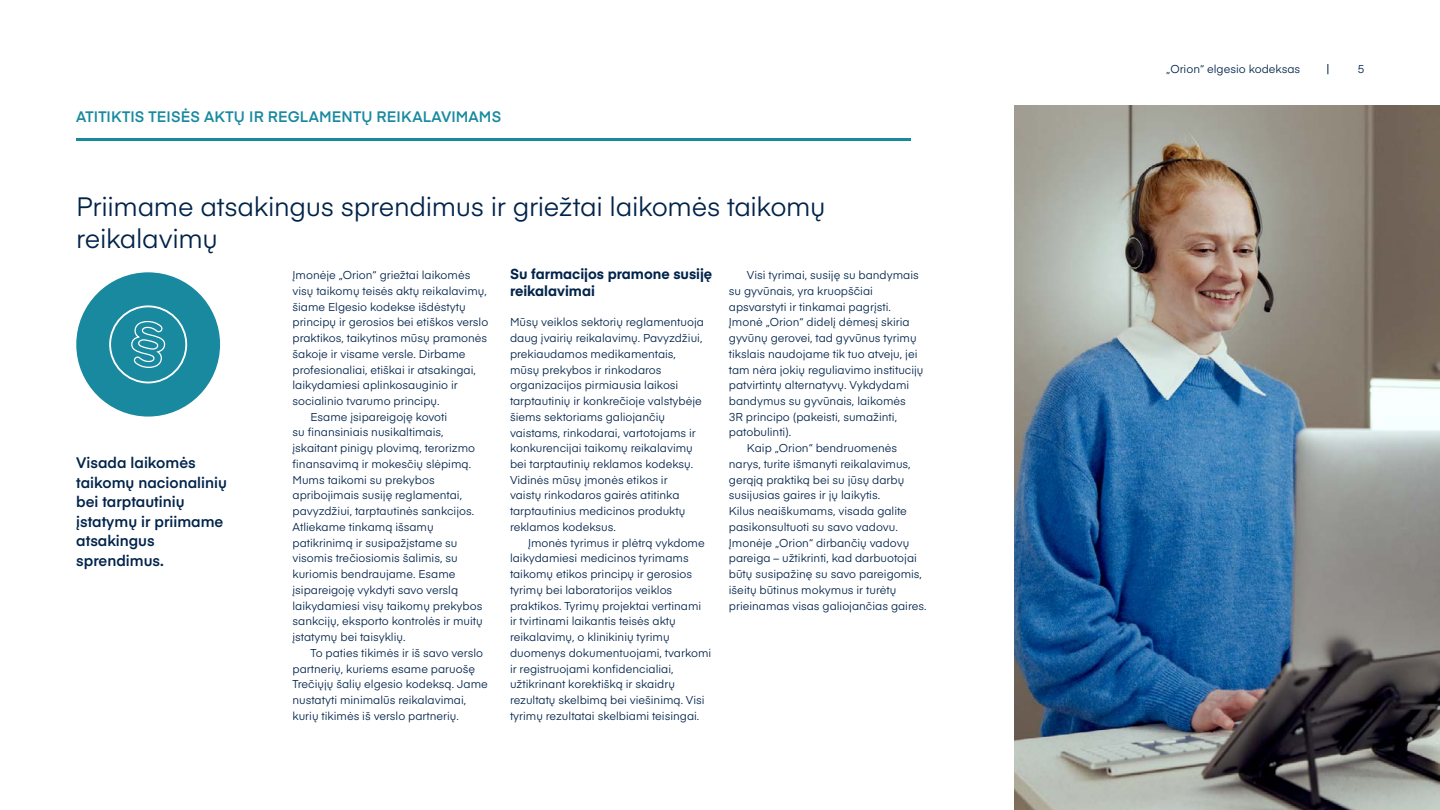
<style>
.page{position:relative;width:1440px;height:810px;background:#fff}
.page>*{position:absolute;margin:0;border:0;box-sizing:border-box;transform-origin:0 0}
.t1{font:26.25px/32.2px "Eina 03";letter-spacing:-.015em;color:#00234a}
.t2{font:600 15px/19.5px "Eina 03";color:#00234a}
.t3{font:600 15px "Eina 03";letter-spacing:.01em;color:#19899f}
.t4{font:700 14.25px/16.5px "Eina 03";color:#00234a}
.t5{font:11.25px/15.8px "Eina 03";color:#00234a}
</style>
<div class="page">
<div style="left:76px;top:272px;width:144px;height:145px;background:#19899f;border-radius:50%"></div>
<div style="left:109px;top:305px;width:78px;height:78px;border:2px solid #fff;border-radius:50%"></div>
<svg style="left:131px;top:321px;width:35px;height:47px"></svg>
<hr style="left:76px;top:138px;width:835px;height:3px;background:#19899f">
<img style="left:1015px;top:106px;width:425px;height:704px">
<h2 class="t3" style="left:76px;top:105px;width:426px">ATITIKTIS TEISĖS AKTŲ IR REGLAMENTŲ REIKALAVIMAMS</h2>
<h1 class="t1" style="left:76px;top:189px;width:751px">Priimame atsakingus sprendimus ir griežtai laikomės taikomų reikalavimų</h1>
<p class="t5" style="left:292px;top:266px;width:179px">Įmonėje „Orion“ griežtai laikomės</p>
<p class="t5" style="left:292px;top:282px;width:196px">visų taikomų teisės aktų reikalavimų,</p>
<p class="t5" style="left:292px;top:298px;width:175px">šiame Elgesio kodekse išdėstytų</p>
<p class="t5" style="left:292px;top:314px;width:197px">principų ir gerosios bei etiškos verslo</p>
<p class="t5" style="left:292px;top:329px;width:196px">praktikos, taikytinos mūsų pramonės</p>
<p class="t5" style="left:292px;top:345px;width:175px">šakoje ir visame versle. Dirbame</p>
<p class="t5" style="left:292px;top:361px;width:185px">profesionaliai, etiškai ir atsakingai,</p>
<p class="t5" style="left:292px;top:377px;width:167px">laikydamiesi aplinkosauginio ir</p>
<p class="t5" style="left:292px;top:392px;width:149px">socialinio tvarumo principų.</p>
<p class="t5" style="left:310px;top:408px;width:138px">Esame įsipareigoję kovoti</p>
<p class="t5" style="left:292px;top:424px;width:153px">su finansiniais nusikaltimais,</p>
<p class="t5" style="left:292px;top:440px;width:184px">įskaitant pinigų plovimą, terorizmo</p>
<p class="t5" style="left:292px;top:455px;width:180px">finansavimą ir mokesčių slėpimą.</p>
<p class="t5" style="left:292px;top:471px;width:144px">Mums taikomi su prekybos</p>
<p class="t5" style="left:292px;top:487px;width:171px">apribojimais susiję reglamentai,</p>
<p class="t5" style="left:292px;top:503px;width:183px">pavyzdžiui, tarptautinės sankcijos.</p>
<p class="t5" style="left:292px;top:518px;width:143px">Atliekame tinkamą išsamų</p>
<p class="t5" style="left:292px;top:534px;width:167px">patikrinimą ir susipažįstame su</p>
<p class="t5" style="left:292px;top:550px;width:167px">visomis trečiosiomis šalimis, su</p>
<p class="t5" style="left:292px;top:566px;width:165px">kuriomis bendraujame. Esame</p>
<p class="t5" style="left:292px;top:581px;width:167px">įsipareigoję vykdyti savo verslą</p>
<p class="t5" style="left:292px;top:597px;width:191px">laikydamiesi visų taikomų prekybos</p>
<p class="t5" style="left:292px;top:613px;width:192px">sankcijų, eksporto kontrolės ir muitų</p>
<p class="t5" style="left:292px;top:629px;width:115px">įstatymų bei taisyklių.</p>
<p class="t5" style="left:310px;top:644px;width:174px">To paties tikimės ir iš savo verslo</p>
<p class="t5" style="left:292px;top:660px;width:184px">partnerių, kuriems esame paruošę</p>
<p class="t5" style="left:292px;top:676px;width:197px">Trečiųjų šalių elgesio kodeksą. Jame</p>
<p class="t5" style="left:292px;top:692px;width:175px">nustatyti minimalūs reikalavimai,</p>
<p class="t5" style="left:292px;top:707px;width:168px">kurių tikimės iš verslo partnerių.</p>
<p class="t4" style="left:510px;top:265px;width:204px">Su farmacijos pramone susiję reikalavimai</p>
<p class="t5" style="left:510px;top:314px;width:195px">Mūsų veiklos sektorių reglamentuoja daug įvairių reikalavimų. Pavyzdžiui, prekiaudamos medikamentais, mūsų prekybos ir rinkodaros organizacijos pirmiausia laikosi tarptautinių ir konkrečioje valstybėje šiems sektoriams galiojančių vaistams, rinkodarai, vartotojams ir konkurencijai taikomų reikalavimų bei tarptautinių reklamos kodeksų.<br>Vidinės mūsų įmonės etikos ir<br>vaistų rinkodaros gairės atitinka tarptautinius medicinos produktų reklamos kodeksus.</p>
<p class="t5" style="left:510px;top:534px;width:203px;text-indent:18px">Įmonės tyrimus ir plėtrą vykdome laikydamiesi medicinos tyrimams taikomų etikos principų ir gerosios tyrimų bei laboratorijos veiklos praktikos. Tyrimų projektai vertinami<br>ir tvirtinami laikantis teisės aktų reikalavimų, o klinikinių tyrimų duomenys dokumentuojami, tvarkomi ir registruojami konfidencialiai, užtikrinant korektišką ir skaidrų rezultatų skelbimą bei viešinimą. Visi tyrimų rezultatai skelbiami teisingai.</p>
<p class="t5" style="left:747px;top:266px;width:173px">Visi tyrimai, susiję su bandymais</p>
<p class="t5" style="left:729px;top:282px;width:146px">su gyvūnais, yra kruopščiai</p>
<p class="t5" style="left:729px;top:298px;width:164px">apsvarstyti ir tinkamai pagrįsti.</p>
<p class="t5" style="left:729px;top:314px;width:182px">Įmonė „Orion“ didelį dėmesį skiria</p>
<p class="t5" style="left:729px;top:329px;width:189px">gyvūnų gerovei, tad gyvūnus tyrimų</p>
<p class="t5" style="left:729px;top:345px;width:190px">tikslais naudojame tik tuo atveju, jei</p>
<p class="t5" style="left:729px;top:361px;width:196px">tam nėra jokių reguliavimo institucijų</p>
<p class="t5" style="left:729px;top:377px;width:182px">patvirtintų alternatyvų. Vykdydami</p>
<p class="t5" style="left:729px;top:392px;width:179px">bandymus su gyvūnais, laikomės</p>
<p class="t5" style="left:729px;top:408px;width:170px">3R principo (pakeisti, sumažinti,</p>
<p class="t5" style="left:729px;top:424px;width:64px">patobulinti).</p>
<p class="t5" style="left:747px;top:440px;width:152px">Kaip „Orion“ bendruomenės</p>
<p class="t5" style="left:729px;top:455px;width:183px">narys, turite išmanyti reikalavimus,</p>
<p class="t5" style="left:729px;top:471px;width:177px">gerąją praktiką bei su jūsų darbų</p>
<p class="t5" style="left:729px;top:487px;width:153px">susijusias gaires ir jų laikytis.</p>
<p class="t5" style="left:729px;top:503px;width:180px">Kilus neaiškumams, visada galite</p>
<p class="t5" style="left:729px;top:518px;width:170px">pasikonsultuoti su savo vadovu.</p>
<p class="t5" style="left:729px;top:534px;width:182px">Įmonėje „Orion“ dirbančių vadovų</p>
<p class="t5" style="left:729px;top:550px;width:190px">pareiga – užtikrinti, kad darbuotojai</p>
<p class="t5" style="left:729px;top:566px;width:195px">būtų susipažinę su savo pareigomis,</p>
<p class="t5" style="left:729px;top:581px;width:169px">išeitų būtinus mokymus ir turėtų</p>
<p class="t5" style="left:729px;top:597px;width:199px">prieinamas visas galiojančias gaires.</p>
<h2 class="t2" style="left:76px;top:452px;width:152px">Visada laikomės taikomų nacionalinių bei tarptautinių įstatymų ir priimame atsakingus sprendimus.</h2>
<p class="t5" style="left:1166px;top:61px;width:136px">„Orion“ elgesio kodeksas</p>
<p class="t5" style="left:1358px;top:61px;width:8px">5</p>
</div>
